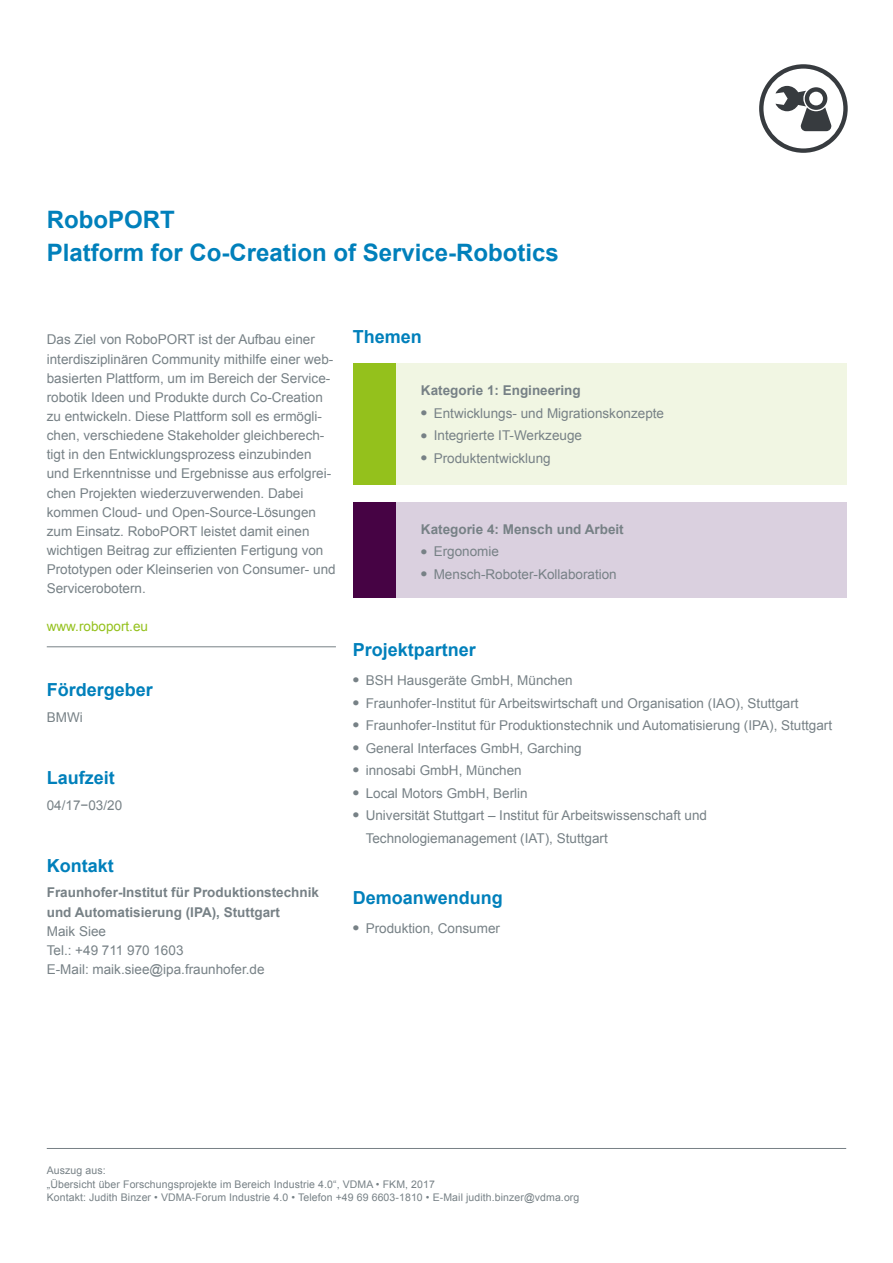
<style>
.page{position:relative;width:893px;height:1263px;background:#fff}
.page>*{position:absolute;margin:0;border:0;box-sizing:border-box;transform-origin:0 0}
.t1{font:700 24px/33px "Arial";color:#0080bb}
.t2{font:700 18px "Arial";color:#0080bb}
.t3{font:13.5px/19.2px "Arial";color:#778186}
.t4{font:700 13.5px/19.2px "Arial";color:#778186}
.t5{font:13.5px "Arial";color:#94c11c}
.t6{font:10.5px/13.5px "Arial";letter-spacing:.01em;color:#778186}
.s1{font-weight:700;font-size:18px}
</style>
<div class="page">
<hr style="left:47px;top:1148px;width:799px;height:1px;background:#778186">
<div style="left:353px;top:502px;width:493px;height:96px;background:#dad0df"></div>
<div style="left:353px;top:502px;width:42px;height:96px;background:#460344"></div>
<hr style="left:47px;top:646px;width:289px;height:1px;background:#778186">
<svg style="left:759px;top:64px;width:89px;height:89px"></svg>
<div style="left:353px;top:364px;width:493px;height:121px;background:#f1f6e3"></div>
<div style="left:353px;top:364px;width:42px;height:121px;background:#94c11c"></div>
<h1 class="t1" style="left:47px;top:204px;width:514px">RoboPORT<br>Platform for Co-Creation of Service-Robotics</h1>
<p class="t3" style="left:47px;top:330px;width:290px">Das Ziel von RoboPORT ist der Aufbau einer interdisziplinären Community mithilfe einer web&shy;basierten Plattform, um im Bereich der Service&shy;robotik Ideen und Produkte durch Co-Creation zu entwickeln. Diese Plattform soll es ermögli&shy;chen, verschiedene Stakeholder gleichberech&shy;tigt in den Entwicklungsprozess einzubinden und Erkenntnisse und Ergebnisse aus erfolgrei&shy;chen Projekten wiederzuverwenden. Dabei kommen Cloud- und Open-Source-Lösungen zum Einsatz. RoboPORT leistet damit einen wichtigen Beitrag zur effizienten Fertigung von Prototypen oder Kleinserien von Consumer- und Servicerobotern.</p>
<p class="t5" style="left:47px;top:618px;width:103px">www.roboport.eu</p>
<h2 class="t2" style="left:47px;top:678px;width:108px">Fördergeber</h2>
<p class="t3" style="left:47px;top:708px;width:37px">BMWi</p>
<h2 class="t2" style="left:47px;top:766px;width:70px">Laufzeit</h2>
<p class="t3" style="left:47px;top:795px;width:77px">04/17−03/20</p>
<h2 class="t2" style="left:47px;top:853px;width:68px">Kontakt</h2>
<p class="t4" style="left:47px;top:883px;width:274px">Fraunhofer-Institut für Produktionstechnik und Automatisierung (IPA), Stuttgart</p>
<p class="t3" style="left:47px;top:921px;width:219px">Maik Siee<br>Tel.: +49 711 970 1603<br>E-Mail: maik.siee@ipa.fraunhofer.de</p>
<h2 class="t2" style="left:353px;top:325px;width:71px">Themen</h2>
<p class="t4" style="left:421px;top:381px;width:161px">Kategorie 1: Engineering</p>
<p class="t3" style="left:421px;top:404px;width:245px"><span class="s1">•</span> Entwicklungs- und Migrationskonzepte</p>
<p class="t3" style="left:421px;top:426px;width:163px"><span class="s1">•</span> Integrierte IT-Werkzeuge</p>
<p class="t3" style="left:421px;top:449px;width:131px"><span class="s1">•</span> Produktentwicklung</p>
<p class="t4" style="left:421px;top:520px;width:204px">Kategorie 4: Mensch und Arbeit</p>
<p class="t3" style="left:421px;top:542px;width:80px"><span class="s1">•</span> Ergonomie</p>
<p class="t3" style="left:421px;top:565px;width:197px"><span class="s1">•</span> Mensch-Roboter-Kollaboration</p>
<h2 class="t2" style="left:353px;top:638px;width:125px">Projektpartner</h2>
<p class="t3" style="left:353px;top:671px;width:221px"><span class="s1">•</span> BSH Hausgeräte GmbH, München</p>
<p class="t3" style="left:353px;top:693px;width:447px"><span class="s1">•</span> Fraunhofer-Institut für Arbeitswirtschaft und Organisation (IAO), Stuttgart</p>
<p class="t3" style="left:353px;top:716px;width:481px"><span class="s1">•</span> Fraunhofer-Institut für Produktionstechnik und Automatisierung (IPA), Stuttgart</p>
<p class="t3" style="left:353px;top:738px;width:230px"><span class="s1">•</span> General Interfaces GmbH, Garching</p>
<p class="t3" style="left:353px;top:761px;width:170px"><span class="s1">•</span> innosabi GmbH, München</p>
<p class="t3" style="left:353px;top:783px;width:176px"><span class="s1">•</span> Local Motors GmbH, Berlin</p>
<p class="t3" style="left:366px;top:804px;width:343px;line-height:22.5px;text-indent:-13px"><span class="s1">•</span> Universität Stuttgart – Institut für Arbeitswissenschaft und<br>Technologiemanagement (IAT), Stuttgart</p>
<h2 class="t2" style="left:353px;top:886px;width:152px">Demoanwendung</h2>
<p class="t3" style="left:353px;top:919px;width:149px"><span class="s1">•</span> Produktion, Consumer</p>
<p class="t6" style="left:47px;top:1164px;width:534px">Auszug aus:<br>„Übersicht über Forschungsprojekte im Bereich Industrie 4.0“, VDMA • FKM, 2017<br>Kontakt: Judith Binzer • VDMA-Forum Industrie 4.0 • Telefon +49 69 6603-1810 • E-Mail judith.binzer@vdma.org</p>
</div>
